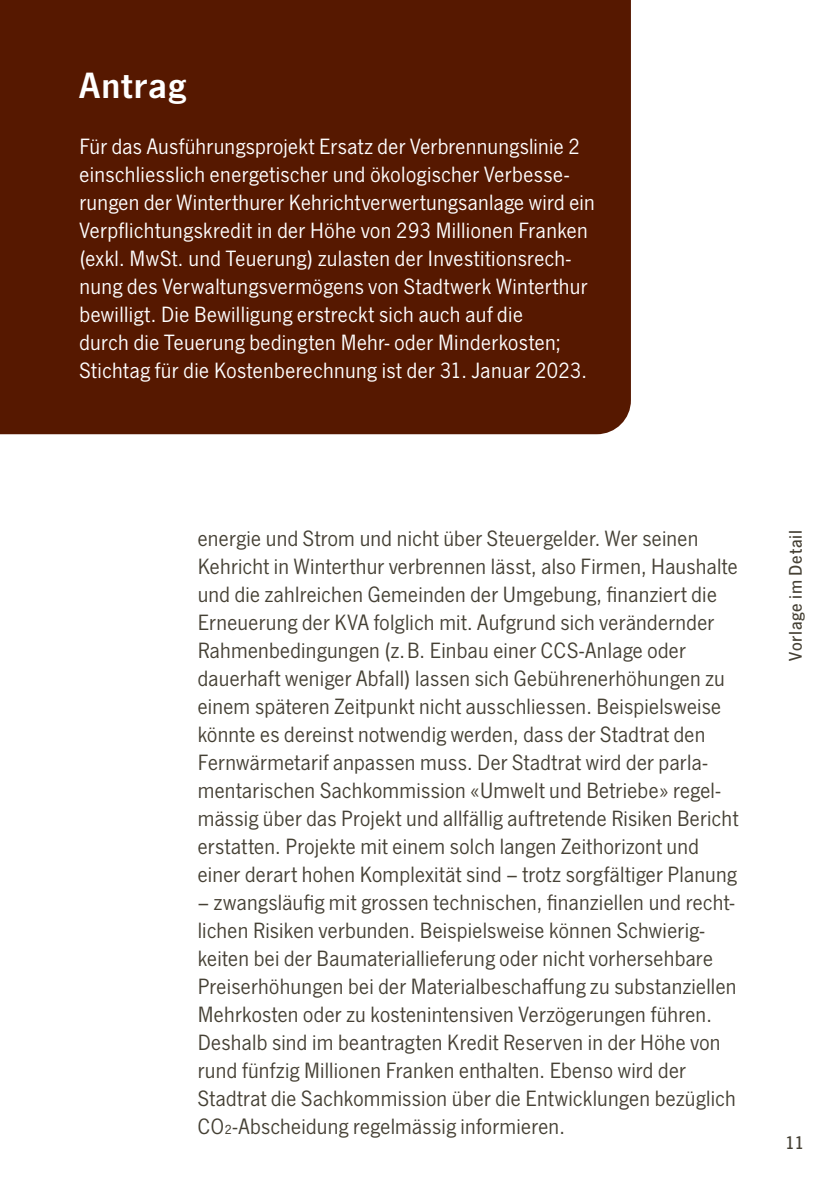
<style>
.page{position:relative;width:840px;height:1191px;background:#fff}
.page>*{position:absolute;margin:0;border:0;box-sizing:border-box;transform-origin:0 0}
.t1{font:38px "News Got Dem";letter-spacing:.03em;color:#fff}
.t2{font:23px/28px "News Got";letter-spacing:.01em;color:#454034}
.t3{font:23px/28px "News Got";letter-spacing:.015em;color:#fff}
.t4{font:500 19px "News Got";letter-spacing:.035em;color:#454034}
</style>
<div class="page">
<div style="left:0;top:0;width:630px;height:434px;background:#561800"></div>
<h1 class="t1" style="left:79px;top:63px;width:108px">Antrag</h1>
<p class="t3" style="left:79px;top:133px;width:516px">Für das Ausführungsprojekt Ersatz der Verbrennungslinie 2 einschliesslich energetischer und ökologischer Verbesse&shy;rungen der Winterthurer Kehrichtverwertungsanlage wird ein Verpflichtungskredit in der Höhe von 293 Millionen Franken (exkl. MwSt. und Teuerung) zulasten der Investitionsrech&shy;nung des Verwaltungsvermögens von Stadtwerk Winterthur bewilligt. Die Bewilligung erstreckt sich auch auf die<br>durch die Teuerung bedingten Mehr- oder Minderkosten; Stichtag für die Kostenberechnung ist der 31. Januar 2023.</p>
<p class="t2" style="left:197px;top:525px;width:542px">energie und Strom und nicht über Steuergelder. Wer seinen Kehricht in Winterthur verbrennen lässt, also Firmen, Haushalte und die zahlreichen Gemeinden der Umgebung, finanziert die Erneuerung der KVA folglich mit. Aufgrund sich verändernder Rahmenbedingungen (z.B. Einbau einer CCS-Anlage oder dauerhaft weniger Abfall) lassen sich Gebührenerhöhungen zu einem späteren Zeitpunkt nicht ausschliessen. Beispielsweise könnte es dereinst notwendig werden, dass der Stadtrat den Fernwärmetarif anpassen muss. Der Stadtrat wird der parla&shy;mentarischen Sachkommission «Umwelt und Betriebe» regel&shy;mässig über das Projekt und allfällig auftretende Risiken Bericht erstatten. Projekte mit einem solch langen Zeithorizont und einer derart hohen Komplexität sind – trotz sorgfältiger Planung</p>
<p class="t2" style="left:197px;top:889px;width:540px">– zwangsläufig mit grossen technischen, finanziellen und recht&shy;lichen Risiken verbunden. Beispielsweise können Schwierig&shy;keiten bei der Baumateriallieferung oder nicht vorhersehbare Preiserhöhungen bei der Materialbeschaffung zu substanziellen Mehrkosten oder zu kostenintensiven Verzögerungen führen.<br>Deshalb sind im beantragten Kredit Reserven in der Höhe von rund fünfzig Millionen Franken enthalten. Ebenso wird der Stadtrat die Sachkommission über die Entwicklungen bezüglich CO₂-Abscheidung regelmässig informieren.</p>
<p class="t4" style="left:784px;top:660px;width:132px;rotate:-90deg">Vorlage im Detail</p>
<p class="t4" style="left:784px;top:1132px;width:20px">11</p>
</div>
